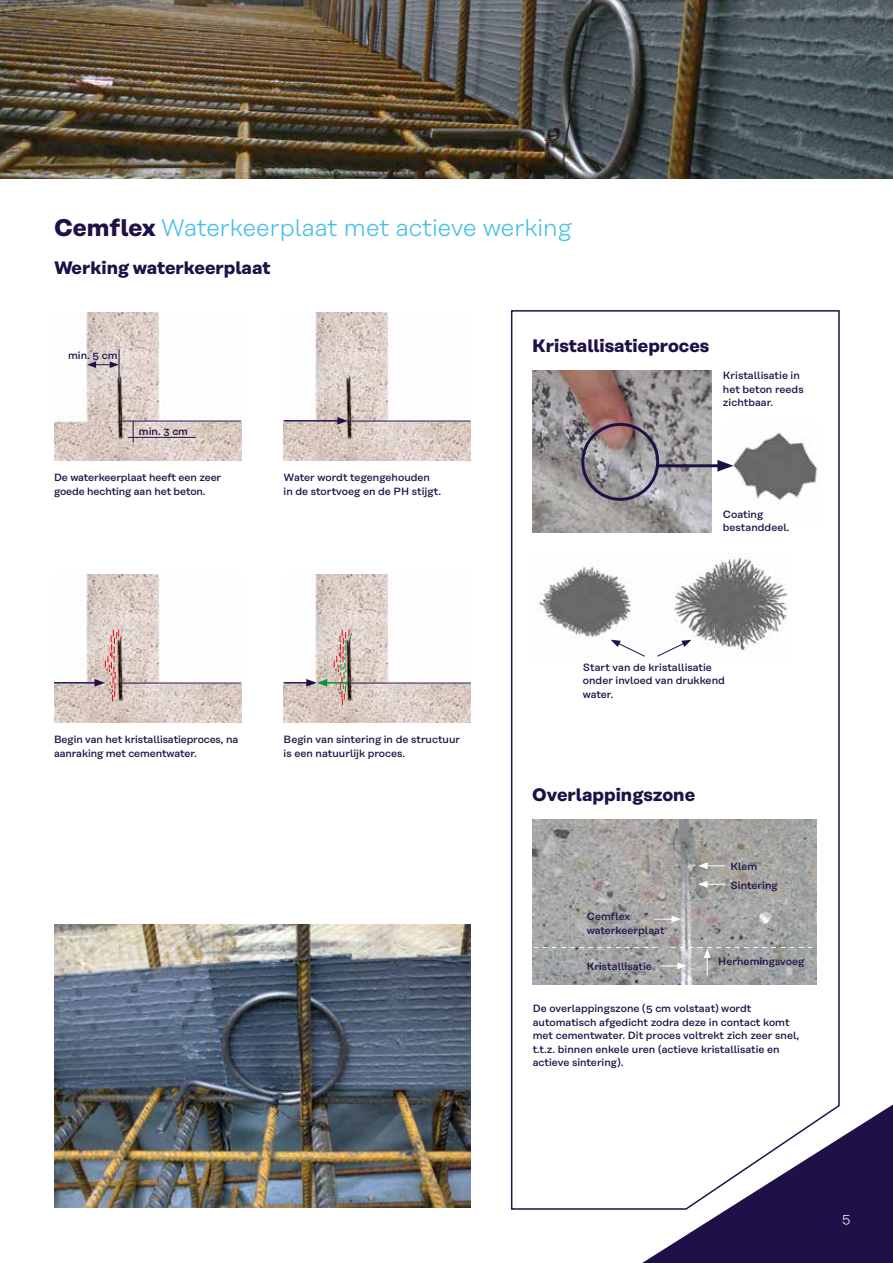
<style>
.page{position:relative;width:893px;height:1263px;background:#fff}
.page>*{position:absolute;margin:0;border:0;box-sizing:border-box;transform-origin:0 0}
.t1{font:300 24px "Rational Text";color:#44bfe7}
.t2{font:700 18px "Rational Text";color:#1f1047}
.t3{font:300 13.5px "Rational Text";color:#fff}
.t4{font:500 10.5px/13.5px "Rational Text";color:#1f1047}
.s1{font-weight:700;color:#1f1047}
</style>
<div class="page">
<svg style="left:642px;top:1104px;width:251px;height:159px;fill:#1f1047"></svg>
<img style="left:0;top:0;width:893px;height:178px">
<img style="left:54px;top:925px;width:417px;height:283px">
<img style="left:284px;top:312px;width:187px;height:149px">
<hr style="left:351px;top:421px;width:120px;height:1px;background:#1f1047">
<hr style="left:284px;top:420px;width:56px;height:2px;background:#1f1047">
<svg style="left:337px;top:417px;width:11px;height:8px"></svg>
<img style="left:54px;top:574px;width:187px;height:149px">
<hr style="left:121px;top:683px;width:120px;height:1px;background:#1f1047">
<hr style="left:54px;top:682px;width:43px;height:1px;background:#1f1047">
<svg style="left:95px;top:629px;width:27px;height:72px;background:#c5a7a3"></svg>
<img style="left:284px;top:574px;width:187px;height:149px">
<hr style="left:351px;top:683px;width:120px;height:1px;background:#1f1047">
<svg style="left:284px;top:629px;width:68px;height:76px"></svg>
<img style="left:54px;top:312px;width:187px;height:149px">
<hr style="left:121px;top:421px;width:120px;height:1px;background:#1f1047">
<hr style="left:128px;top:437px;width:68px;height:1px;background:#1f1047">
<svg style="left:133px;top:421px;width:1px;height:21px"></svg>
<svg style="left:87px;top:361px;width:32px;height:7px"></svg>
<hr style="left:119px;top:349px;width:1px;height:30px;background:#1f1047">
<svg style="left:510px;top:310px;width:330px;height:900px"></svg>
<h1 class="t1" style="left:54px;top:214px;width:519px"><span class="s1">Cemflex</span> Waterkeerplaat met actieve werking</h1>
<h2 class="t2" style="left:54px;top:257px;width:218px">Werking waterkeerplaat</h2>
<p class="t4" style="left:68px;top:348px;width:51px">min. 5 cm</p>
<p class="t4" style="left:139px;top:424px;width:51px">min. 3 cm</p>
<p class="t4" style="left:54px;top:471px;width:169px">De waterkeerplaat heeft een zeer goede hechting aan het beton.</p>
<p class="t4" style="left:284px;top:471px;width:159px">Water wordt tegengehouden in de stortvoeg en de PH stijgt.</p>
<p class="t4" style="left:54px;top:733px;width:186px">Begin van het kristallisatieproces, na aanraking met cementwater.</p>
<p class="t4" style="left:284px;top:733px;width:178px">Begin van sintering in de structuur is een natuurlijk proces.</p>
<h2 class="t2" style="left:532px;top:335px;width:179px">Kristallisatieproces</h2>
<p class="t4" style="left:723px;top:369px;width:82px">Kristallisatie in het beton reeds zichtbaar.</p>
<p class="t4" style="left:723px;top:507px;width:68px">Coating bestanddeel.</p>
<p class="t4" style="left:583px;top:660px;width:144px">Start van de kristallisatie onder invloed van drukkend water.</p>
<h2 class="t2" style="left:532px;top:784px;width:164px">Overlappingszone</h2>
<p class="t4" style="left:587px;top:910px;width:79px">Cemflex waterkeerplaat</p>
<p class="t4" style="left:587px;top:960px;width:67px">Kristallisatie</p>
<p class="t4" style="left:731px;top:856px;width:49px;line-height:19px">Klem<br>Sintering</p>
<p class="t4" style="left:718px;top:955px;width:88px">Hernemingsvoeg</p>
<p class="t4" style="left:533px;top:1002px;width:268px">De overlappingszone (5 cm volstaat) wordt automatisch afgedicht zodra deze in contact komt met cementwater. Dit proces voltrekt zich zeer snel, t.t.z. binnen enkele uren (actieve kristallisatie en actieve sintering).</p>
<p class="t3" style="left:842px;top:1210px;width:10px">5</p>
</div>
